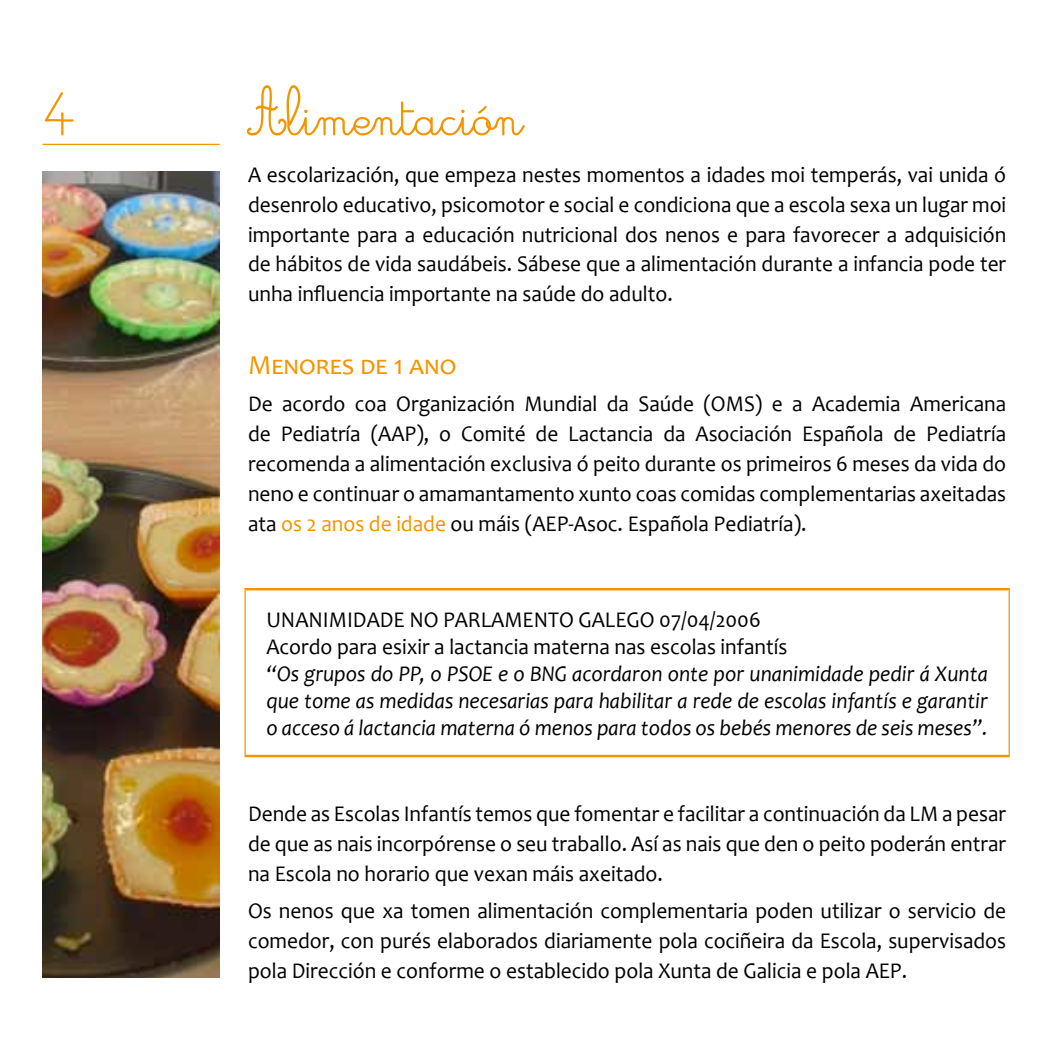
<style>
.page{position:relative;width:1063px;height:1063px;background:#fff}
.page>*{position:absolute;margin:0;border:0;box-sizing:border-box;transform-origin:0 0}
.t1{font:55px "Cursivestandard";color:#f39400}
.t2{font:27.5px "Candara";color:#f39400}
.t3{font:22.5px/30px "Candara";color:#000;text-align:justify;scale:.95 1}
.t4{font:italic 22.5px/27px "Candara";color:#000;text-align:justify;scale:.95 1}
.s1{color:#f39400}
</style>
<div class="page">
<hr style="left:43px;top:144px;width:177px;height:1px;background:#f39400">
<img style="left:43px;top:172px;width:177px;height:806px">
<hr style="left:244px;top:590px;width:2px;height:165px;background:#f39400">
<hr style="left:1009px;top:590px;width:1px;height:165px;background:#f39400">
<hr style="left:244px;top:588px;width:766px;height:2px;background:#f39400">
<hr style="left:244px;top:755px;width:766px;height:2px;background:#f39400">
<h1 class="t1" style="left:43px;top:84px;width:35px">4</h1>
<h1 class="t1" style="left:248px;top:84px;width:277px">Alimentación</h1>
<p class="t3" style="left:248px;top:159px;width:800px">A escolarización, que empeza nestes momentos a idades moi temperás, vai unida ó desenrolo educativo, psicomotor e social e condiciona que a escola sexa un lugar moi importante para a educación nutricional dos nenos e para favorecer a adquisición de hábitos de vida saudábeis. Sábese que a alimentación durante a infancia pode ter unha influencia importante na saúde do adulto.</p>
<p class="t2" style="left:248px;top:348px;width:210px">Menores de 1 ano</p>
<p class="t3" style="left:248px;top:389px;width:800px">De acordo coa Organización Mundial da Saúde (OMS) e a Academia Americana de Pediatría (AAP), o Comité de Lactancia da Asociación Española de Pediatría recomenda a alimentación exclusiva ó peito durante os primeiros 6 meses da vida do neno e continuar o amamantamento xunto coas comidas complementarias axeitadas ata <span class="s1">os 2 anos de idade</span> ou máis (AEP-Asoc. Española Pediatría).</p>
<p class="t3" style="left:266px;top:606px;width:550px;line-height:27px">UNANIMIDADE NO PARLAMENTO GALEGO 07/04/2006<br>Acordo para esixir a lactancia materna nas escolas infantís</p>
<p class="t4" style="left:266px;top:660px;width:761px">“Os grupos do PP, o PSOE e o BNG acordaron onte por unanimidade pedir á Xunta que tome as medidas necesarias para habilitar a rede de escolas infantís e garantir o acceso á lactancia materna ó menos para todos os bebés menores de seis meses”.</p>
<p class="t3" style="left:248px;top:799px;width:800px">Dende as Escolas Infantís temos que fomentar e facilitar a continuación da LM a pesar de que as nais incorpórense o seu traballo. Así as nais que den o peito poderán entrar na Escola no horario que vexan máis axeitado.</p>
<p class="t3" style="left:248px;top:896px;width:800px">Os nenos que xa tomen alimentación complementaria poden utilizar o servicio de comedor, con purés elaborados diariamente pola cociñeira da Escola, supervisados pola Dirección e conforme o establecido pola Xunta de Galicia e pola AEP.</p>
</div>
